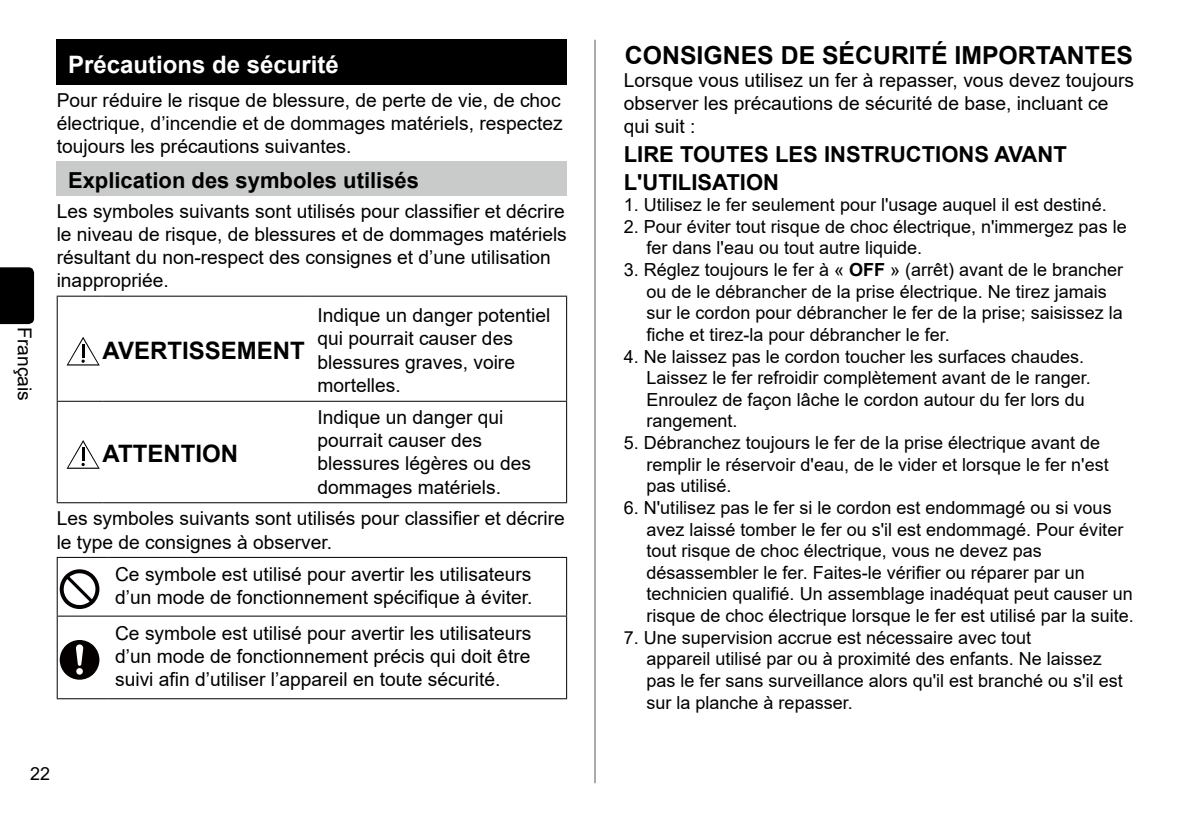
<style>
.page{position:relative;width:1191px;height:823px;background:#fff}
.page>*{position:absolute;margin:0;border:0;box-sizing:border-box;transform-origin:0 0}
.t1{font:700 24.8px "Arial";color:#000}
.t2{font:700 24px "Arial";color:#000}
.t3{font:700 24px "Arial";color:#fff}
.t4{font:700 22px/28px "Arial";color:#000}
.t5{font:19.2px/23px "Arial";color:#000}
.t6{font:18px/21.6px "Arial";color:#000}
.s1{font-weight:700}
</style>
<div class="page">
<hr style="left:594px;top:40px;width:1px;height:742px;background:#595757">
<div style="left:0;top:267px;width:34px;height:57px;background:#000"></div>
<div style="left:57px;top:40px;width:510px;height:45px;background:#000"></div>
<div style="left:57px;top:162px;width:510px;height:34px;background:#c9caca"></div>
<hr style="left:57px;top:295px;width:46px;height:1px;background:#000">
<hr style="left:57px;top:296px;width:1px;height:104px;background:#000">
<hr style="left:103px;top:295px;width:209px;height:1px;background:#000">
<hr style="left:312px;top:295px;width:255px;height:1px;background:#000">
<hr style="left:566px;top:296px;width:1px;height:104px;background:#000">
<hr style="left:57px;top:401px;width:1px;height:101px;background:#000">
<hr style="left:566px;top:401px;width:1px;height:101px;background:#000">
<hr style="left:57px;top:502px;width:46px;height:1px;background:#000">
<hr style="left:103px;top:502px;width:209px;height:1px;background:#000">
<hr style="left:312px;top:502px;width:255px;height:1px;background:#000">
<hr style="left:57px;top:400px;width:46px;height:1px;background:#000">
<hr style="left:103px;top:400px;width:209px;height:1px;background:#000">
<hr style="left:312px;top:400px;width:255px;height:1px;background:#000">
<svg style="left:67px;top:336px;width:33px;height:29px"></svg>
<svg style="left:67px;top:440px;width:33px;height:28px"></svg>
<hr style="left:57px;top:556px;width:50px;height:1px;background:#000">
<hr style="left:57px;top:557px;width:1px;height:58px;background:#000">
<hr style="left:107px;top:556px;width:460px;height:1px;background:#000">
<hr style="left:566px;top:557px;width:1px;height:58px;background:#000">
<hr style="left:57px;top:615px;width:50px;height:1px;background:#000">
<hr style="left:57px;top:616px;width:1px;height:81px;background:#000">
<hr style="left:107px;top:615px;width:460px;height:1px;background:#000">
<hr style="left:566px;top:616px;width:1px;height:81px;background:#000">
<hr style="left:57px;top:697px;width:50px;height:1px;background:#000">
<hr style="left:107px;top:697px;width:460px;height:1px;background:#000">
<svg style="left:60px;top:569px;width:39px;height:39px"></svg>
<svg style="left:60px;top:640px;width:39px;height:39px"></svg>
<p class="t5" style="left:36px;top:327px;width:75px;rotate:90deg">Français</p>
<h2 class="t3" style="left:68px;top:47px;width:272px">Précautions de sécurité</h2>
<p class="t5" style="left:57px;top:89px;width:507px;text-align:justify">Pour réduire le risque de blessure, de perte de vie, de choc électrique, d’incendie et de dommages matériels, respectez toujours les précautions suivantes.</p>
<p class="t4" style="left:68px;top:167px;width:352px">Explication des symboles utilisés</p>
<p class="t5" style="left:57px;top:199px;width:512px">Les symboles suivants sont utilisés pour classifier et décrire le niveau de risque, de blessures et de dommages matériels résultant du non-respect des consignes et d’une utilisation inappropriée.</p>
<h2 class="t2" style="left:103px;top:333px;width:204px">AVERTISSEMENT</h2>
<p class="t5" style="left:317px;top:304px;width:234px">Indique un danger potentiel qui pourrait causer des blessures graves, voire mortelles.</p>
<p class="t5" style="left:317px;top:405px;width:215px">Indique un danger qui pourrait causer des blessures légères ou des dommages matériels.</p>
<p class="t5" style="left:57px;top:506px;width:509px">Les symboles suivants sont utilisés pour classifier et décrire le type de consignes à observer.</p>
<p class="t5" style="left:115px;top:562px;width:419px">Ce symbole est utilisé pour avertir les utilisateurs d’un mode de fonctionnement spécifique à éviter.</p>
<p class="t5" style="left:115px;top:621px;width:418px;text-align:justify">Ce symbole est utilisé pour avertir les utilisateurs d’un mode de fonctionnement précis qui doit être suivi afin d’utiliser l’appareil en toute sécurité.</p>
<h2 class="t2" style="left:103px;top:436px;width:137px">ATTENTION</h2>
<p class="t6" style="left:30px;top:762px;width:22px">22</p>
<h1 class="t1" style="left:625px;top:38px;width:509px">CONSIGNES DE SÉCURITÉ IMPORTANTES</h1>
<p class="t5" style="left:624px;top:69px;width:512px">Lorsque vous utilisez un fer à repasser, vous devez toujours observer les précautions de sécurité de base, incluant ce qui suit :</p>
<p class="t4" style="left:624px;top:140px;width:444px">LIRE TOUTES LES INSTRUCTIONS AVANT<br>L'UTILISATION</p>
<p class="t6" style="left:624px;top:194px;width:484px">1. Utilisez le fer seulement pour l'usage auquel il est destiné.</p>
<p class="t6" style="left:646px;top:215px;width:481px;text-indent:-23px">2. Pour éviter tout risque de choc électrique, n'immergez pas le fer dans l'eau ou tout autre liquide.</p>
<p class="t6" style="left:646px;top:259px;width:478px;text-indent:-23px">3. Réglez toujours le fer à « <span class="s1">OFF</span> » (arrêt) avant de le brancher ou de le débrancher de la prise électrique. Ne tirez jamais sur le cordon pour débrancher le fer de la prise; saisissez la fiche et tirez-la pour débrancher le fer.</p>
<p class="t6" style="left:646px;top:345px;width:446px;text-indent:-23px">4. Ne laissez pas le cordon toucher les surfaces chaudes.<br>Laissez le fer refroidir complètement avant de le ranger.<br>Enroulez de façon lâche le cordon autour du fer lors du rangement.</p>
<p class="t6" style="left:646px;top:431px;width:464px;text-indent:-23px">5. Débranchez toujours le fer de la prise électrique avant de remplir le réservoir d'eau, de le vider et lorsque le fer n'est pas utilisé.</p>
<p class="t6" style="left:646px;top:496px;width:489px;text-indent:-23px">6. N'utilisez pas le fer si le cordon est endommagé ou si vous avez laissé tomber le fer ou s'il est endommagé. Pour éviter tout risque de choc électrique, vous ne devez pas désassembler le fer. Faites-le vérifier ou réparer par un technicien qualifié. Un assemblage inadéquat peut causer un risque de choc électrique lorsque le fer est utilisé par la suite.</p>
<p class="t6" style="left:646px;top:626px;width:478px;text-indent:-23px">7. Une supervision accrue est nécessaire avec tout<br>appareil utilisé par ou à proximité des enfants. Ne laissez pas le fer sans surveillance alors qu'il est branché ou s'il est sur la planche à repasser.</p>
</div>
